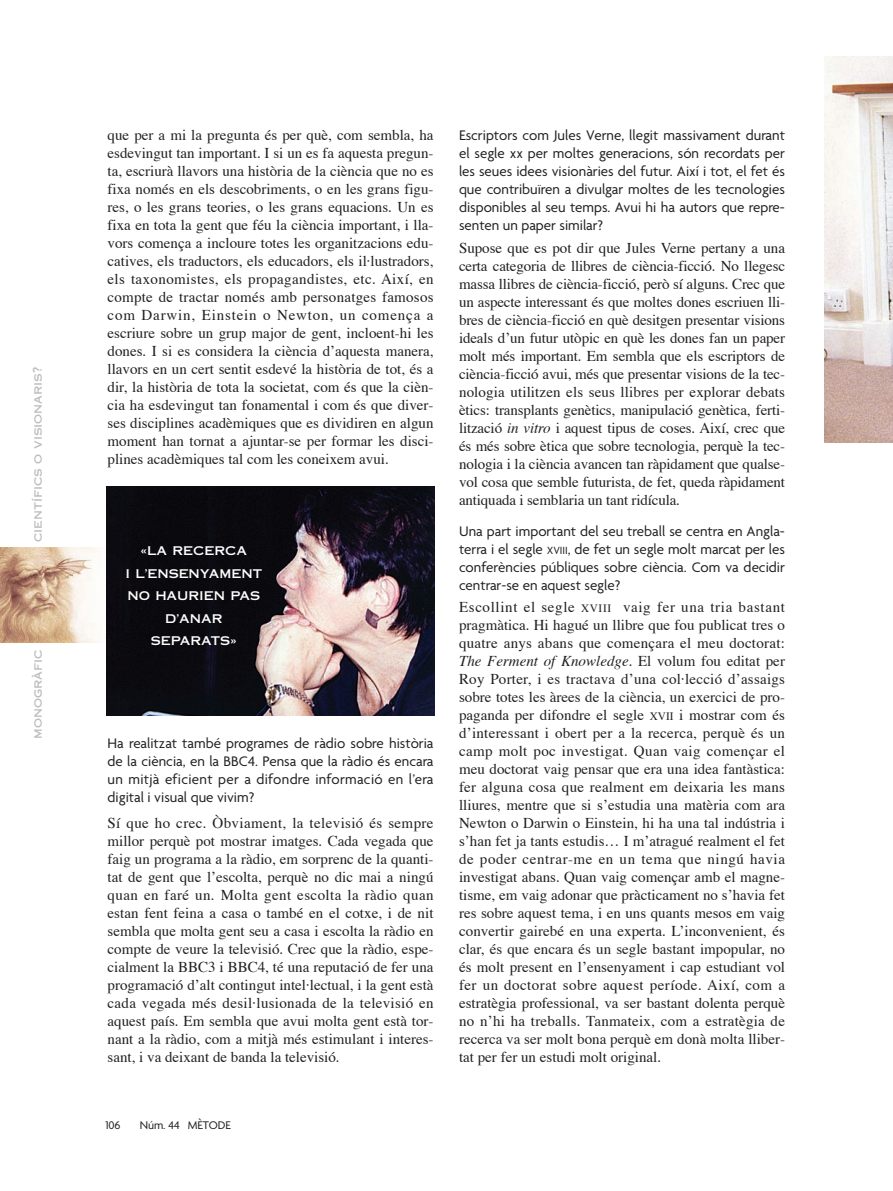
<style>
.page{position:relative;width:893px;height:1191px;background:#fff}
.page>*{position:absolute;margin:0;border:0;box-sizing:border-box;transform-origin:0 0}
.t1{font:15px/18px "Times";color:#231f20;text-align:justify}
.t2{font:15px/18px "Agenda";color:#231f20;text-align:justify}
.t3{font:12px/22.5px "Copperplate Thirty One AB";color:#fff;text-align:center}
.t4{font:12px "Copperplate Thirty One AB";color:#bcbdc0}
.t5{font:12px "Agenda";color:#231f20}
.s1{font-style:italic}
.s2{font-size:11.25px}
</style>
<div class="page">
<img style="left:0;top:548px;width:99px;height:94px">
<img style="left:825px;top:57px;width:68px;height:386px">
<img style="left:106px;top:487px;width:329px;height:228px">
<p class="t4" style="left:31px;top:542px;width:177px;rotate:-90deg">científics o visionaris?</p>
<p class="t4" style="left:31px;top:739px;width:91px;rotate:-90deg">monogràfic</p>
<p class="t1" style="left:108px;top:127px;width:327px">que per a mi la pregunta és per què, com sembla, ha esdevingut tan important. I si un es fa aquesta pregun&shy;ta, escriurà llavors una història de la ciència que no es fixa només en els descobriments, o en les grans figu&shy;res, o les grans teories, o les grans equacions. Un es fixa en tota la gent que féu la ciència important, i lla&shy;vors comença a incloure totes les organitzacions edu&shy;catives, els traductors, els educadors, els il·lustradors, els taxonomistes, els propagandistes, etc. Així, en compte de tractar només amb personatges famosos com Darwin, Einstein o Newton, un comença a escriure sobre un grup major de gent, incloent-hi les dones. I si es considera la ciència d’aquesta manera, llavors en un cert sentit esdevé la història de tot, és a dir, la història de tota la societat, com és que la cièn&shy;cia ha esdevingut tan fonamental i com és que diver&shy;ses disciplines acadèmiques que es dividiren en algun moment han tornat a ajuntar-se per formar les disci&shy;plines acadèmiques tal com les coneixem avui.</p>
<p class="t3" style="left:126px;top:540px;width:138px">«LA RECERCA<br>I L’ENSENYAMENT<br>NO HAURIEN PAS<br>D’ANAR<br>SEPARATS»</p>
<p class="t2" style="left:108px;top:735px;width:327px">Ha realitzat també programes de ràdio sobre història de la ciència, en la BBC4. Pensa que la ràdio és encara un mitjà eficient per a difondre informació en l’era digital i visual que vivim?</p>
<p class="t1" style="left:108px;top:815px;width:327px">Sí que ho crec. Òbviament, la televisió és sempre millor perquè pot mostrar imatges. Cada vegada que faig un programa a la ràdio, em sorprenc de la quanti&shy;tat de gent que l’escolta, perquè no dic mai a ningú quan en faré un. Molta gent escolta la ràdio quan estan fent feina a casa o també en el cotxe, i de nit sembla que molta gent seu a casa i escolta la ràdio en compte de veure la televisió. Crec que la ràdio, espe&shy;cialment la BBC3 i BBC4, té una reputació de fer una programació d’alt contingut intel·lectual, i la gent està cada vegada més desil·lusionada de la televisió en aquest país. Em sembla que avui molta gent està tor&shy;nant a la ràdio, com a mitjà més estimulant i interes&shy;sant, i va deixant de banda la televisió.</p>
<p class="t5" style="left:105px;top:1120px;width:17px">106</p>
<p class="t5" style="left:140px;top:1120px;width:93px">Núm. 44 MÈTODE</p>
<p class="t2" style="left:459px;top:128px;width:327px">Escriptors com Jules Verne, llegit massivament durant el segle xx per moltes generacions, són recordats per les seues idees visionàries del futur. Així i tot, el fet és que contribuïren a divulgar moltes de les tecnologies disponibles al seu temps. Avui hi ha autors que repre&shy;senten un paper similar?</p>
<p class="t1" style="left:459px;top:240px;width:327px">Supose que es pot dir que Jules Verne pertany a una certa categoria de llibres de ciència-ficció. No llegesc massa llibres de ciència-ficció, però sí alguns. Crec que un aspecte interessant és que moltes dones escriuen lli&shy;bres de ciència-ficció en què desitgen presentar visions ideals d’un futur utòpic en què les dones fan un paper molt més important. Em sembla que els escriptors de ciència-ficció avui, més que presentar visions de la tec&shy;nologia utilitzen els seus llibres per explorar debats ètics: transplants genètics, manipulació genètica, ferti&shy;lització <span class="s1">in vitro</span> i aquest tipus de coses. Així, crec que és més sobre ètica que sobre tecnologia, perquè la tec&shy;nologia i la ciència avancen tan ràpidament que qualse&shy;vol cosa que semble futurista, de fet, queda ràpidament antiquada i semblaria un tant ridícula.</p>
<p class="t2" style="left:459px;top:523px;width:327px">Una part important del seu treball se centra en Angla&shy;terra i el segle <span class="s2">XVIII</span>, de fet un segle molt marcat per les conferències públiques sobre ciència. Com va decidir centrar-se en aquest segle?</p>
<p class="t1" style="left:459px;top:599px;width:327px">Escollint el segle <span class="s2">XVIII</span> vaig fer una tria bastant pragmàtica. Hi hagué un llibre que fou publicat tres o quatre anys abans que començara el meu doctorat:<br><span class="s1">The Ferment of Knowledge</span>. El volum fou editat per Roy Porter, i es tractava d’una col·lecció d’assaigs sobre totes les àrees de la ciència, un exercici de pro&shy;paganda per difondre el segle <span class="s2">XVII</span> i mostrar com és d’interessant i obert per a la recerca, perquè és un camp molt poc investigat. Quan vaig començar el meu doctorat vaig pensar que era una idea fantàstica: fer alguna cosa que realment em deixaria les mans lliures, mentre que si s’estudia una matèria com ara Newton o Darwin o Einstein, hi ha una tal indústria i s’han fet ja tants estudis… I m’atragué realment el fet de poder centrar-me en un tema que ningú havia investigat abans. Quan vaig començar amb el magne&shy;tisme, em vaig adonar que pràcticament no s’havia fet res sobre aquest tema, i en uns quants mesos em vaig convertir gairebé en una experta. L’inconvenient, és clar, és que encara és un segle bastant impopular, no és molt present en l’ensenyament i cap estudiant vol fer un doctorat sobre aquest període. Així, com a estratègia professional, va ser bastant dolenta perquè no n’hi ha treballs. Tanmateix, com a estratègia de recerca va ser molt bona perquè em donà molta lliber&shy;tat per fer un estudi molt original.</p>
</div>
